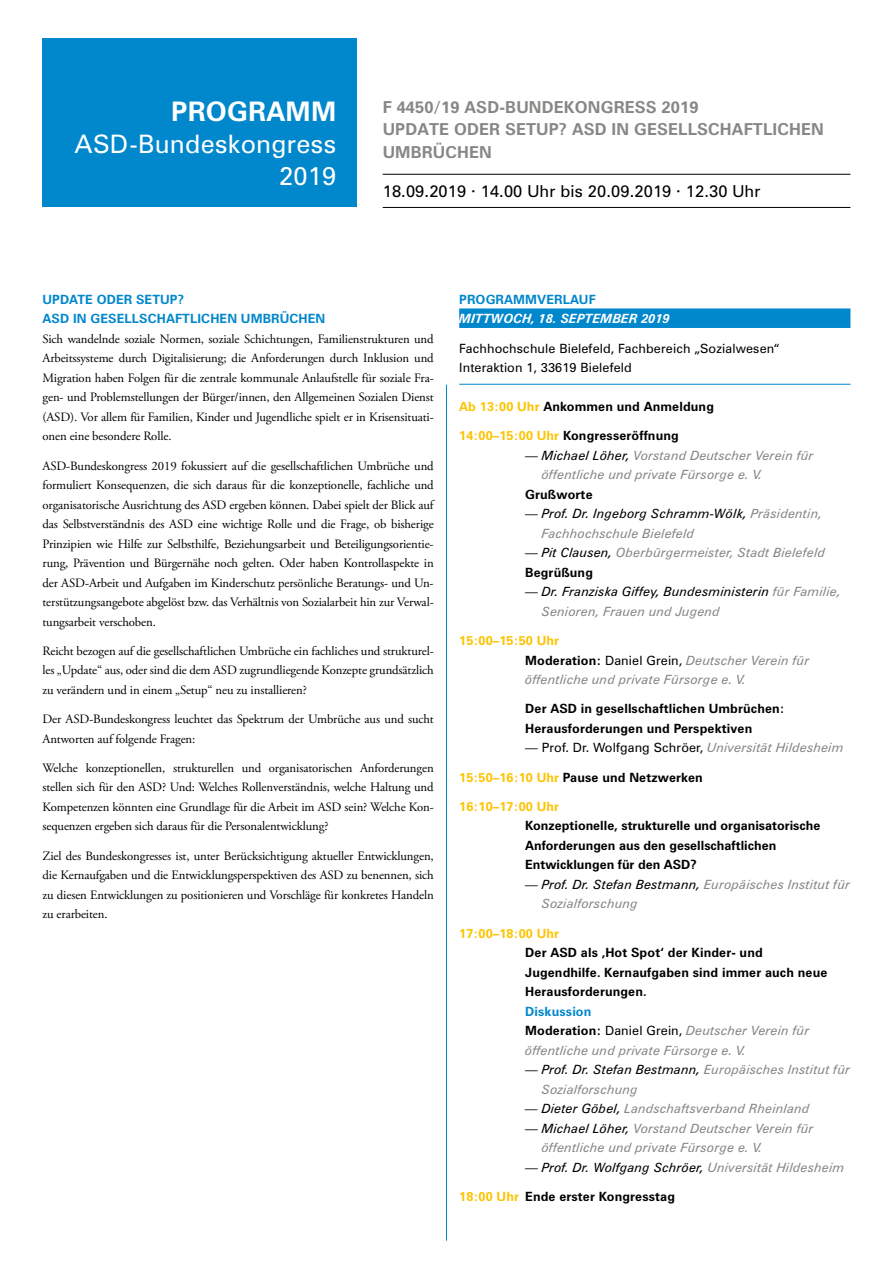
<style>
.page{position:relative;width:893px;height:1263px;background:#fff}
.page>*{position:absolute;margin:0;border:0;box-sizing:border-box;transform-origin:0 0}
.t1{font:700 27px "Zurich BT";letter-spacing:.01em;color:#fff}
.t2{font:25.5px/32.2px "Zurich BT";letter-spacing:.01em;color:#fff;text-align:right}
.t3{font:700 16.5px/22.5px "Zurich BT";letter-spacing:.01em;color:#878786}
.t4{font:16.5px "Zurich BT";letter-spacing:.01em;color:#000}
.t5{font:12.75px/19.5px "Adobe Garamond Pro";letter-spacing:-.01em;color:#000;text-align:justify}
.t6{font:italic 12.75px/19.5px "Zurich BT";letter-spacing:.01em;color:#878786}
.t7{font:700 12.75px/19.5px "Zurich BT";letter-spacing:.01em;color:#000}
.t8{font:12.75px/19.5px "Zurich BT";letter-spacing:.01em;color:#000}
.t9{font:italic 12.75px/19.5px "Zurich BT";letter-spacing:.01em;color:#000}
.t10{font:700 12.75px/19.5px "Zurich BT";letter-spacing:.01em;color:#0087cc}
.t11{font:700 12.75px "Zurich BT";letter-spacing:.01em;color:#fdc300}
.t12{font:italic 700 12.75px "Zurich BT";letter-spacing:.01em;color:#fff}
.s1{color:#fdc300}
.s2{font-style:normal;color:#000}
.s3{color:#000}
.s4{font-weight:700;font-style:normal;color:#000}
.s5{font-style:normal}
.s6{color:#878786}
.s7{font-weight:700;font-style:normal;color:#fdc300}
.s8{font-style:italic;color:#878786}
.s9{font-weight:700;font-style:normal;color:#0087cc}
</style>
<div class="page">
<div style="left:43px;top:38px;width:314px;height:168px;background:#0087cc"></div>
<hr style="left:383px;top:174px;width:467px;height:1px;background:#000">
<hr style="left:383px;top:207px;width:467px;height:1px;background:#000">
<div style="left:459px;top:308px;width:391px;height:20px;background:#0087cc"></div>
<hr style="left:459px;top:384px;width:391px;height:1px;background:#0087cc">
<hr style="left:446px;top:385px;width:1px;height:856px;background:#0087cc">
<h1 class="t1" style="left:171px;top:95px;width:166px">PROGRAMM</h1>
<h2 class="t2" style="left:75px;top:128px;width:263px">ASD-Bundeskongress<br>2019</h2>
<p class="t3" style="left:383px;top:95px;width:443px">F 4450/19 ASD-BUNDEKONGRESS 2019<br>UPDATE ODER SETUP? ASD IN GESELLSCHAFTLICHEN<br>UMBRÜCHEN</p>
<p class="t4" style="left:383px;top:181px;width:379px">18.09.2019 · 14.00 Uhr bis 20.09.2019 · 12.30 Uhr</p>
<p class="t10" style="left:43px;top:289px;width:284px">UPDATE ODER SETUP?<br>ASD IN GESELLSCHAFTLICHEN UMBRÜCHEN</p>
<p class="t5" style="left:43px;top:329px;width:393px">Sich wandelnde soziale Normen, soziale Schichtungen, Familienstrukturen und Arbeitssysteme durch Digitalisierung; die Anforderungen durch Inklusion und Migration haben Folgen für die zentrale kommunale Anlaufstelle für soziale Fra&shy;gen- und Problemstellungen der Bürger/innen, den Allgemeinen Sozialen Dienst (ASD). Vor allem für Familien, Kinder und Jugendliche spielt er in Krisensituati&shy;onen eine besondere Rolle.</p>
<p class="t5" style="left:43px;top:456px;width:393px">ASD-Bundeskongress 2019 fokussiert auf die gesellschaftlichen Umbrüche und formuliert Konsequenzen, die sich daraus für die konzeptionelle, fachliche und organisatorische Ausrichtung des ASD ergeben können. Dabei spielt der Blick auf das Selbstverständnis des ASD eine wichtige Rolle und die Frage, ob bisherige Prinzipien wie Hilfe zur Selbsthilfe, Beziehungsarbeit und Beteiligungsorientie&shy;rung, Prävention und Bürgernähe noch gelten. Oder haben Kontrollaspekte in der ASD-Arbeit und Aufgaben im Kinderschutz persönliche Beratungs- und Un&shy;terstützungsangebote abgelöst bzw. das Verhältnis von Sozialarbeit hin zur Verwal&shy;tungsarbeit verschoben.</p>
<p class="t5" style="left:43px;top:641px;width:393px">Reicht bezogen auf die gesellschaftlichen Umbrüche ein fachliches und strukturel&shy;les „Update“ aus, oder sind die dem ASD zugrundliegende Konzepte grundsätzlich zu verändern und in einem „Setup“ neu zu installieren?</p>
<p class="t5" style="left:43px;top:710px;width:393px">Der ASD-Bundeskongress leuchtet das Spektrum der Umbrüche aus und sucht<br>Antworten auf folgende Fragen:</p>
<p class="t5" style="left:43px;top:758px;width:393px">Welche konzeptionellen, strukturellen und organisatorischen Anforderungen stellen sich für den ASD? Und: Welches Rollenverständnis, welche Haltung und Kompetenzen könnten eine Grundlage für die Arbeit im ASD sein? Welche Kon&shy;sequenzen ergeben sich daraus für die Personalentwicklung?</p>
<p class="t5" style="left:43px;top:846px;width:393px">Ziel des Bundeskongresses ist, unter Berücksichtigung aktueller Entwicklungen, die Kernaufgaben und die Entwicklungsperspektiven des ASD zu benennen, sich zu diesen Entwicklungen zu positionieren und Vorschläge für konkretes Handeln zu erarbeiten.</p>
<p class="t10" style="left:459px;top:289px;width:138px">PROGRAMMVERLAUF</p>
<p class="t12" style="left:459px;top:311px;width:212px">MITTWOCH, 18. SEPTEMBER 2019</p>
<p class="t8" style="left:459px;top:338px;width:322px">Fachhochschule Bielefeld, Fachbereich „Sozialwesen“<br>Interaktion 1, 33619 Bielefeld</p>
<p class="t7" style="left:459px;top:397px;width:256px"><span class="s1">Ab 13:00 Uhr</span> Ankommen und Anmeldung</p>
<p class="t7" style="left:459px;top:426px;width:221px"><span class="s1">14:00–15:00 Uhr</span> Kongresseröffnung</p>
<p class="t6" style="left:542px;top:445px;width:273px;text-indent:-17px"><span class="s2">—</span> <span class="s3">Michael Löher,</span> Vorstand Deutscher Verein für öffentliche und private Fürsorge e. V.</p>
<p class="t7" style="left:525px;top:484px;width:69px">Grußworte</p>
<p class="t6" style="left:542px;top:504px;width:282px;text-indent:-17px"><span class="s2">—</span> <span class="s3">Prof. Dr. Ingeborg Schramm-Wölk,</span> Präsidentin,<br>Fachhochschule Bielefeld</p>
<p class="t6" style="left:525px;top:543px;width:302px"><span class="s2">—</span> <span class="s3">Pit Clausen,</span> Oberbürgermeister, Stadt Bielefeld<br><span class="s4">Begrüßung</span></p>
<p class="t9" style="left:542px;top:582px;width:301px;text-indent:-17px"><span class="s5">—</span> Dr. Franziska Giffey, Bundesministerin <span class="s6">für Familie,<br>Senioren, Frauen und Jugend</span></p>
<p class="t6" style="left:525px;top:631px;width:286px;text-indent:-66px"><span class="s7">15:00–15:50 Uhr<br></span><span class="s4">Moderation:</span> <span class="s2">Daniel Grein,</span> Deutscher Verein für öffentliche und private Fürsorge e. V.</p>
<p class="t7" style="left:525px;top:699px;width:261px">Der ASD in gesellschaftlichen Umbrüchen:<br>Herausforderungen und Perspektiven</p>
<p class="t8" style="left:525px;top:738px;width:320px">— Prof. Dr. Wolfgang Schröer, <span class="s8">Universität Hildesheim</span></p>
<p class="t7" style="left:459px;top:767px;width:245px"><span class="s1">15:50–16:10 Uhr</span> Pause und Netzwerken</p>
<p class="t11" style="left:459px;top:798px;width:101px">16:10–17:00 Uhr</p>
<p class="t7" style="left:525px;top:816px;width:297px">Konzeptionelle, strukturelle und organisatorische<br>Anforderungen aus den gesellschaftlichen<br>Entwicklungen für den ASD?</p>
<p class="t6" style="left:542px;top:874px;width:310px;text-indent:-17px"><span class="s2">—</span> <span class="s3">Prof. Dr. Stefan Bestmann,</span> Europäisches Institut für<br>Sozialforschung</p>
<p class="t11" style="left:459px;top:925px;width:101px">17:00–18:00 Uhr</p>
<p class="t7" style="left:525px;top:943px;width:304px">Der ASD als ‚Hot Spot‘ der Kinder- und<br>Jugendhilfe. Kernaufgaben sind immer auch neue<br>Herausforderungen.</p>
<p class="t6" style="left:525px;top:1001px;width:286px"><span class="s9">Diskussion<br></span><span class="s4">Moderation:</span> <span class="s2">Daniel Grein,</span> Deutscher Verein für öffentliche und private Fürsorge e. V.</p>
<p class="t6" style="left:542px;top:1060px;width:310px;text-indent:-17px"><span class="s2">—</span> <span class="s3">Prof. Dr. Stefan Bestmann,</span> Europäisches Institut für<br>Sozialforschung</p>
<p class="t6" style="left:525px;top:1099px;width:286px"><span class="s3">— Dieter Göbel,</span> Landschaftsverband Rheinland</p>
<p class="t6" style="left:542px;top:1118px;width:273px;text-indent:-17px"><span class="s2">—</span> <span class="s3">Michael Löher,</span> Vorstand Deutscher Verein für öffentliche und private Fürsorge e. V.</p>
<p class="t9" style="left:525px;top:1157px;width:321px"><span class="s5">—</span> Prof. Dr. Wolfgang Schröer, <span class="s6">Universität Hildesheim</span></p>
<p class="t7" style="left:459px;top:1186px;width:217px"><span class="s1">18:00 Uhr</span> Ende erster Kongresstag</p>
</div>
